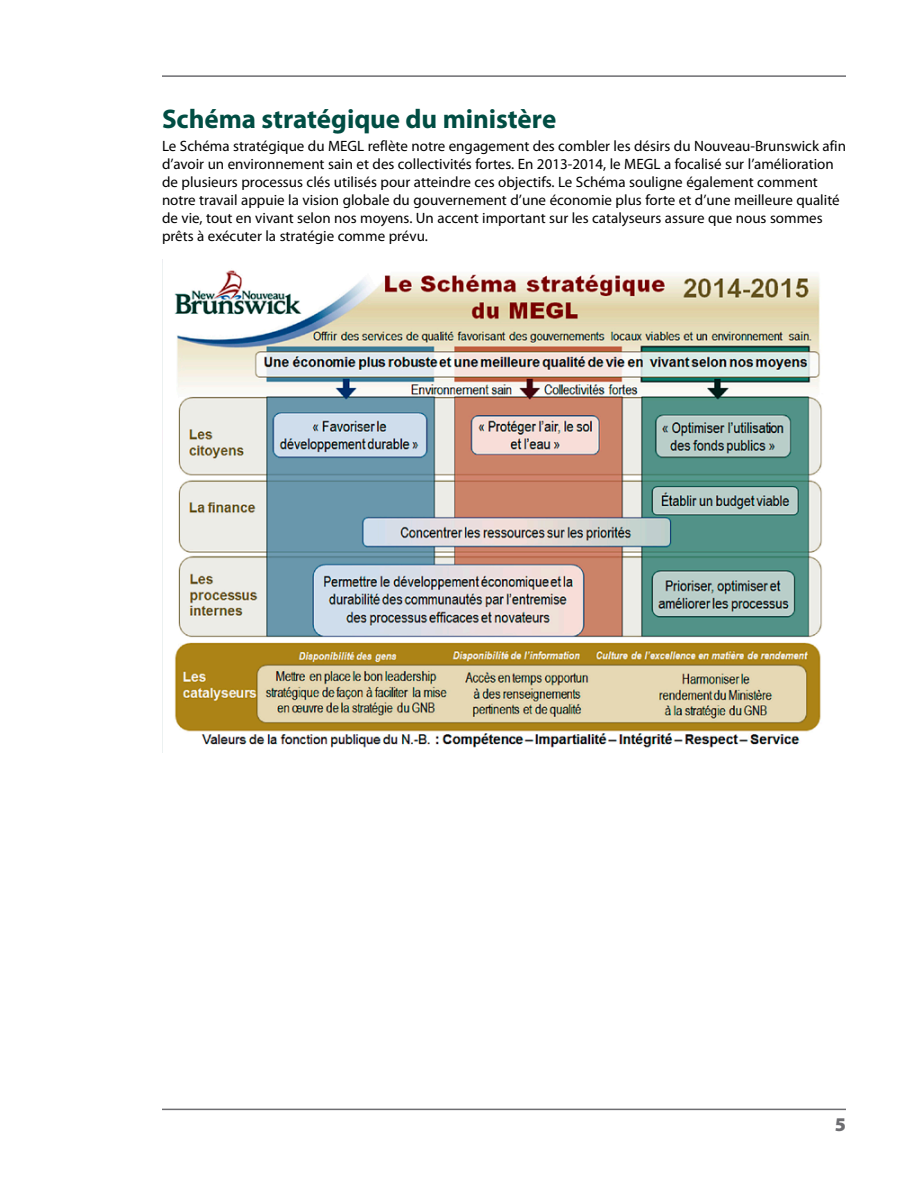
<style>
.page{position:relative;width:918px;height:1188px;background:#fff}
.page>*{position:absolute;margin:0;border:0;box-sizing:border-box;transform-origin:0 0}
.Head_2{font:700 27px "Myriad Pro";letter-spacing:-.005em;color:#004d43}
.t1{font:900 19.5px "Myriad Pro";color:#6d6d71}
.text{font:15px/18px "Myriad Pro";color:#000}
</style>
<div class="page">
<hr style="left:162px;top:1109px;width:684px;height:1px;background:#6d6d71">
<hr style="left:162px;top:75px;width:684px;height:2px;background:#6d6d71">
<img style="left:162px;top:259px;width:660px;height:493px">
<h2 class="Head_2" style="left:162px;top:102px;width:396px">Schéma stratégique du ministère</h2>
<p class="text" style="left:162px;top:136px;width:685px">Le Schéma stratégique du MEGL reflète notre engagement des combler les désirs du Nouveau-Brunswick afin d’avoir un environnement sain et des collectivités fortes. En 2013-2014, le MEGL a focalisé sur l’amélioration de plusieurs processus clés utilisés pour atteindre ces objectifs. Le Schéma souligne également comment notre travail appuie la vision globale du gouvernement d’une économie plus forte et d’une meilleure qualité de vie, tout en vivant selon nos moyens. Un accent important sur les catalyseurs assure que nous sommes prêts à exécuter la stratégie comme prévu.</p>
<h2 class="t1" style="left:835px;top:1112px;width:13px">5</h2>
</div>
